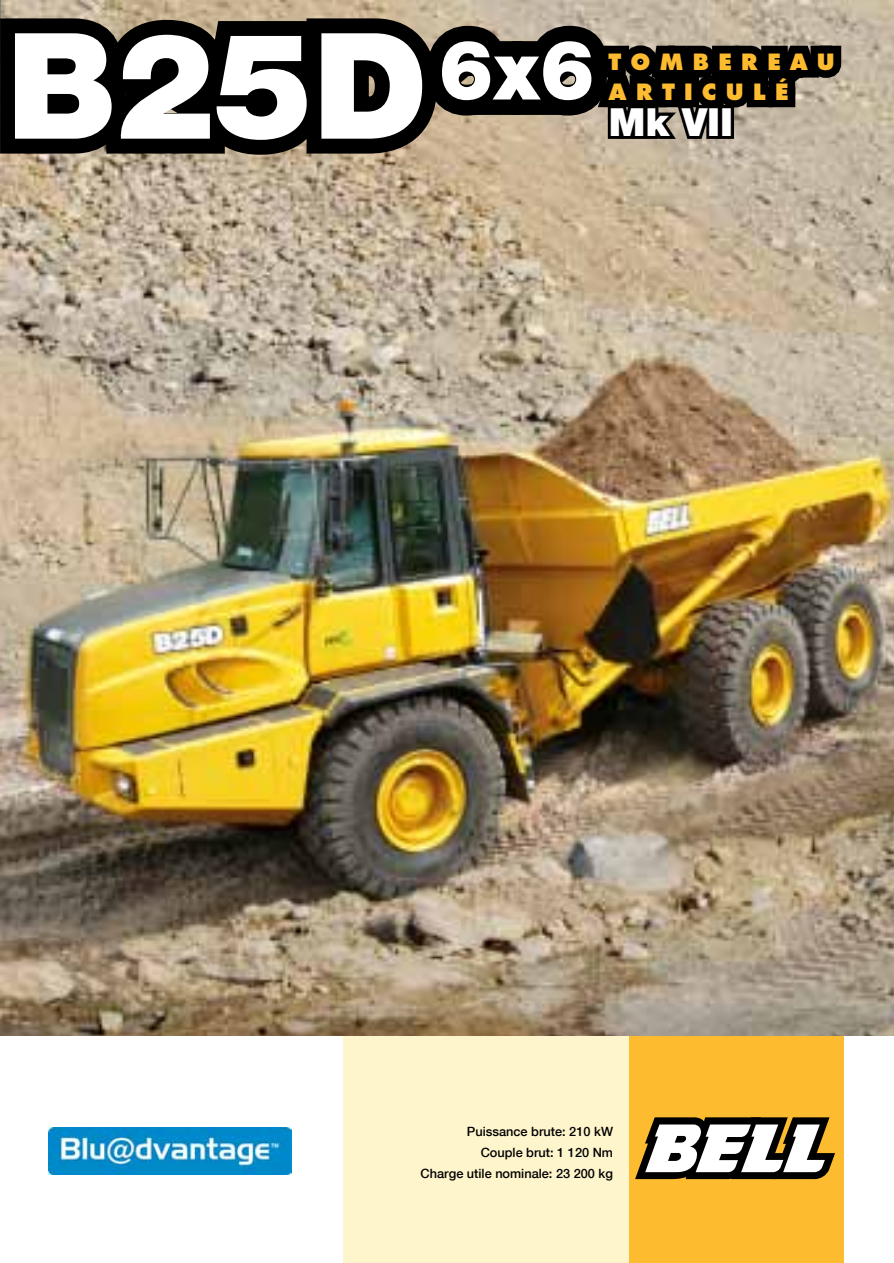
<style>
.page{position:relative;width:894px;height:1263px;background:#fff}
.page>*{position:absolute;margin:0;border:0;box-sizing:border-box;transform-origin:0 0}
.t1{font:900 147.45px "Helvetica Neue";color:#fff}
.t2{font:900 38.85px "Helvetica Neue";color:#fff}
.t3{font:800 24.6px/29.5px "Futura T";letter-spacing:.36em;color:#fdbb30}
.t4{font:500 12.75px/21px "Helvetica Neue";color:#000;text-align:right}
</style>
<div class="page">
<img style="left:1px;top:0;width:892px;height:1036px">
<div style="left:628px;top:1036px;width:215px;height:226px;background:#fdbb30"></div>
<svg style="left:635px;top:1117px;width:200px;height:61px;background:#98907f"></svg>
<div style="left:343px;top:1035px;width:285px;height:227px;background:#fff5cd"></div>
<svg style="left:0;top:0;width:848px;height:170px;background:#524b41"></svg>
<div style="left:706px;top:105px;width:15px;height:34px;border:6px solid #000"></div>
<div style="left:719px;top:105px;width:15px;height:34px;border:6px solid #000"></div>
<img style="left:48px;top:1127px;width:243px;height:47px">
<h1 class="t1" style="left:7px;top:-2px;width:589px">B25D<sup>6x6</sup></h1>
<h3 class="t3" style="left:608px;top:47px;width:228px">TOMBEREAU<br>ARTICULÉ</h3>
<h2 class="t2" style="left:608px;top:99px;width:126px">Mk VII</h2>
<p class="t4" style="left:420px;top:1120px;width:194px">Puissance brute: 210 kW<br>Couple brut: 1 120 Nm<br>Charge utile nominale: 23 200 kg</p>
</div>
